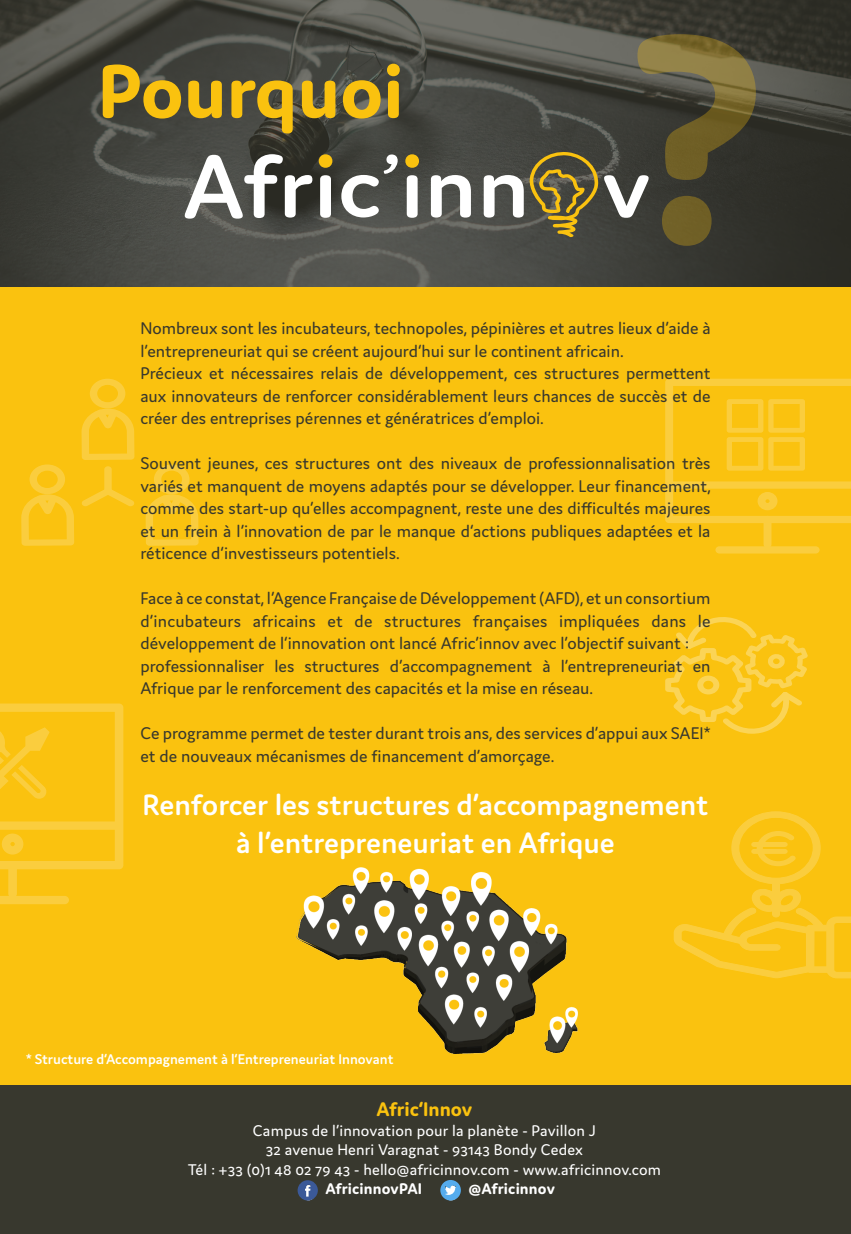
<style>
.page{position:relative;width:851px;height:1234px;background:#fff}
.page>*{position:absolute;margin:0;border:0;box-sizing:border-box;transform-origin:0 0}
.t1{font:700 318px "Domus";color:#fac20f}
.t2{font:700 81px "Domus";color:#fac20f}
.t3{font:600 31.5px "Domus";color:#fff}
.t4{font:700 21px "Domus";color:#fac20f}
.t5{font:18px/22.5px "Domus";color:#38382e}
.t6{font:16.5px "Domus";letter-spacing:.01em;color:#fff}
.t7{font:700 16.5px "Domus";letter-spacing:.01em;color:#fff}
.t8{font:600 15px "Domus";color:#fff}
</style>
<div class="page">
<div style="left:0;top:1077px;width:850px;height:156px;background:#38382e"></div>
<div style="left:0;top:286px;width:850px;height:798px;background:#fac20f"></div>
<svg style="left:21px;top:464px;width:53px;height:81px"></svg>
<svg style="left:146px;top:464px;width:52px;height:81px"></svg>
<svg style="left:81px;top:378px;width:53px;height:82px"></svg>
<svg style="left:82px;top:466px;width:52px;height:40px"></svg>
<svg style="left:665px;top:617px;width:142px;height:116px"></svg>
<svg style="left:673px;top:811px;width:177px;height:167px"></svg>
<div style="left:763px;top:516px;width:8px;height:32px;background:#facd3e;border-radius:4px"></div>
<div style="left:715px;top:546px;width:104px;height:7px;background:#facd3e;border-radius:4px"></div>
<svg style="left:665px;top:378px;width:185px;height:145px"></svg>
<div style="left:8px;top:860px;width:9px;height:37px;background:#facd3e;border-radius:4px"></div>
<svg style="left:0;top:895px;width:69px;height:9px"></svg>
<svg style="left:0;top:703px;width:123px;height:166px"></svg>
<svg style="left:297px;top:1180px;width:21px;height:20px"></svg>
<svg style="left:440px;top:1180px;width:21px;height:20px"></svg>
<svg style="left:0;top:0;width:850px;height:286px;background:#45453f"></svg>
<svg style="left:320px;top:175px;width:11px;height:43px"></svg>
<svg style="left:431px;top:175px;width:40px;height:42px"></svg>
<svg style="left:185px;top:154px;width:127px;height:64px"></svg>
<svg style="left:406px;top:175px;width:11px;height:43px"></svg>
<div style="left:319px;top:154px;width:13px;height:14px;background:#fac20f;border-radius:50%"></div>
<div style="left:405px;top:154px;width:14px;height:14px;background:#fac20f;border-radius:50%"></div>
<svg style="left:341px;top:154px;width:57px;height:63px"></svg>
<svg style="left:483px;top:150px;width:165px;height:87px;background:#6f6a55"></svg>
<img style="left:296px;top:867px;width:281px;height:186px">
<p class="t2" style="left:98px;top:47px;width:307px">Pourquoi</p>
<h1 class="t1" style="left:627px;top:-36px;width:141px">?</h1>
<p class="t5" style="left:140px;top:317px;width:571px">Nombreux sont les incubateurs, technopoles, pépinières et autres lieux d’aide à l’entrepreneuriat qui se créent aujourd‘hui sur le continent africain.</p>
<p class="t5" style="left:140px;top:362px;width:571px;text-align:justify">Précieux et nécessaires relais de développement, ces structures permettent aux innovateurs de renforcer considérablement leurs chances de succès et de créer des entreprises pérennes et génératrices d’emploi.</p>
<p class="t5" style="left:140px;top:452px;width:571px;text-align:justify">Souvent jeunes, ces structures ont des niveaux de professionnalisation très variés et manquent de moyens adaptés pour se développer. Leur financement, comme des start-up qu’elles accompagnent, reste une des difficultés majeures et un frein à l’innovation de par le manque d‘actions publiques adaptées et la réticence d‘investisseurs potentiels.</p>
<p class="t5" style="left:140px;top:587px;width:571px;text-align:justify">Face à ce constat, l’Agence Française de Développement (AFD), et un consortium d’incubateurs africains et de structures françaises impliquées dans le développement de l‘innovation ont lancé Afric’innov avec l’objectif suivant :</p>
<p class="t5" style="left:140px;top:654px;width:571px">professionnaliser les structures d’accompagnement à l’entrepreneuriat en<br>Afrique par le renforcement des capacités et la mise en réseau.</p>
<p class="t5" style="left:140px;top:722px;width:571px">Ce programme permet de tester durant trois ans, des services d’appui aux SAEI* et de nouveaux mécanismes de financement d’amorçage.</p>
<p class="t3" style="left:142px;top:787px;width:567px">Renforcer les structures d’accompagnement</p>
<p class="t3" style="left:236px;top:824px;width:380px">à l’entrepreneuriat en Afrique</p>
<p class="t8" style="left:26px;top:1050px;width:369px">* Structure d‘Accompagnement à l‘Entrepreneuriat Innovant</p>
<p class="t4" style="left:376px;top:1097px;width:97px">Afric‘Innov</p>
<p class="t6" style="left:253px;top:1120px;width:344px">Campus de l’innovation pour la planète - Pavillon J</p>
<p class="t6" style="left:266px;top:1140px;width:318px">32 avenue Henri Varagnat - 93143 Bondy Cedex</p>
<p class="t6" style="left:188px;top:1159px;width:474px">Tél : +33 (0)1 48 02 79 43 - hello@africinnov.com - www.africinnov.com</p>
<p class="t7" style="left:325px;top:1179px;width:98px">AfricinnovPAI</p>
<p class="t7" style="left:468px;top:1179px;width:88px">@Africinnov</p>
</div>
